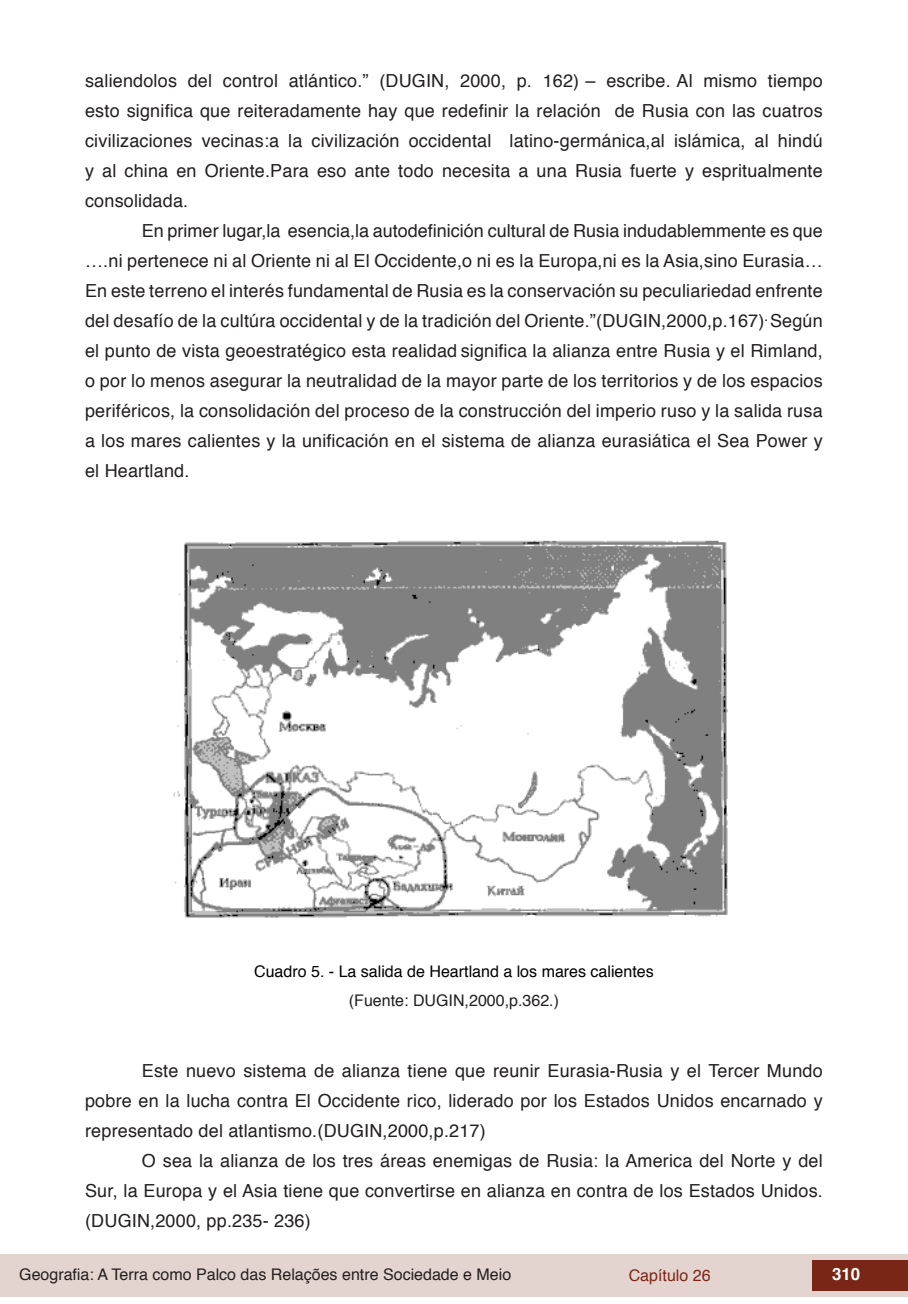
<style>
.page{position:relative;width:908px;height:1304px;background:#fff}
.page>*{position:absolute;margin:0;border:0;box-sizing:border-box;transform-origin:0 0}
.t1{font:18px/30px "Helvetica";letter-spacing:.01em;color:#231f20;text-align:justify}
.t2{font:700 16.8px "Helvetica";color:#fff}
.t3{font:16px "Helvetica";color:#231f20}
.t4{font:16px "Helvetica";color:#000}
.t5{font:16px "Helvetica";color:#7a2616}
</style>
<div class="page">
<div style="left:0;top:1254px;width:906px;height:43px;background:#e4d4d0"></div>
<div style="left:812px;top:1261px;width:95px;height:30px;background:#7a2616"></div>
<img style="left:173px;top:540px;width:555px;height:378px">
<p class="t1" style="left:85px;top:66px;width:738px">saliendolos del control atlántico.” (DUGIN, 2000, p. 162) – escribe. Al mismo tiempo esto significa que reiteradamente hay que redefinir la relación de Rusia con las cuatros civilizaciones vecinas:a la civilización occidental latino-germánica,al islámica, al hindú y al china en Oriente.Para eso ante todo necesita a una Rusia fuerte y espritualmente consolidada.</p>
<p class="t1" style="left:85px;top:216px;width:739px;text-indent:57px">En primer lugar,la esencia,la autodefinición cultural de Rusia indudablemmente es que ….ni pertenece ni al Oriente ni al El Occidente,o ni es la Europa,ni es la Asia,sino Eurasia… En este terreno el interés fundamental de Rusia es la conservación su peculiariedad enfrente del desafío de la cultúra occidental y de la tradición del Oriente.”(DUGIN,2000,p.167)<sup>.</sup> Según el punto de vista geoestratégico esta realidad significa la alianza entre Rusia y el Rimland, o por lo menos asegurar la neutralidad de la mayor parte de los territorios y de los espacios periféricos, la consolidación del proceso de la construcción del imperio ruso y la salida rusa a los mares calientes y la unificación en el sistema de alianza eurasiática el Sea Power y el Heartland.</p>
<p class="t4" style="left:254px;top:959px;width:401px">Cuadro 5. - La salida de Heartland a los mares calientes</p>
<p class="t3" style="left:349px;top:988px;width:211px">(Fuente: DUGIN,2000,p.362.)</p>
<p class="t1" style="left:85px;top:1056px;width:738px;text-indent:57px">Este nuevo sistema de alianza tiene que reunir Eurasia-Rusia y el Tercer Mundo pobre en la lucha contra El Occidente rico, liderado por los Estados Unidos encarnado y representado del atlantismo.(DUGIN,2000,p.217)</p>
<p class="t1" style="left:85px;top:1146px;width:739px;text-indent:57px">O sea la alianza de los tres áreas enemigas de Rusia: la America del Norte y del Sur, la Europa y el Asia tiene que convertirse en alianza en contra de los Estados Unidos. (DUGIN,2000, pp.235- 236)</p>
<p class="t3" style="left:19px;top:1262px;width:493px">Geografia: A Terra como Palco das Relações entre Sociedade e Meio</p>
<p class="t5" style="left:628px;top:1263px;width:83px">Capítulo 26</p>
<p class="t2" style="left:831px;top:1261px;width:30px">310</p>
</div>
